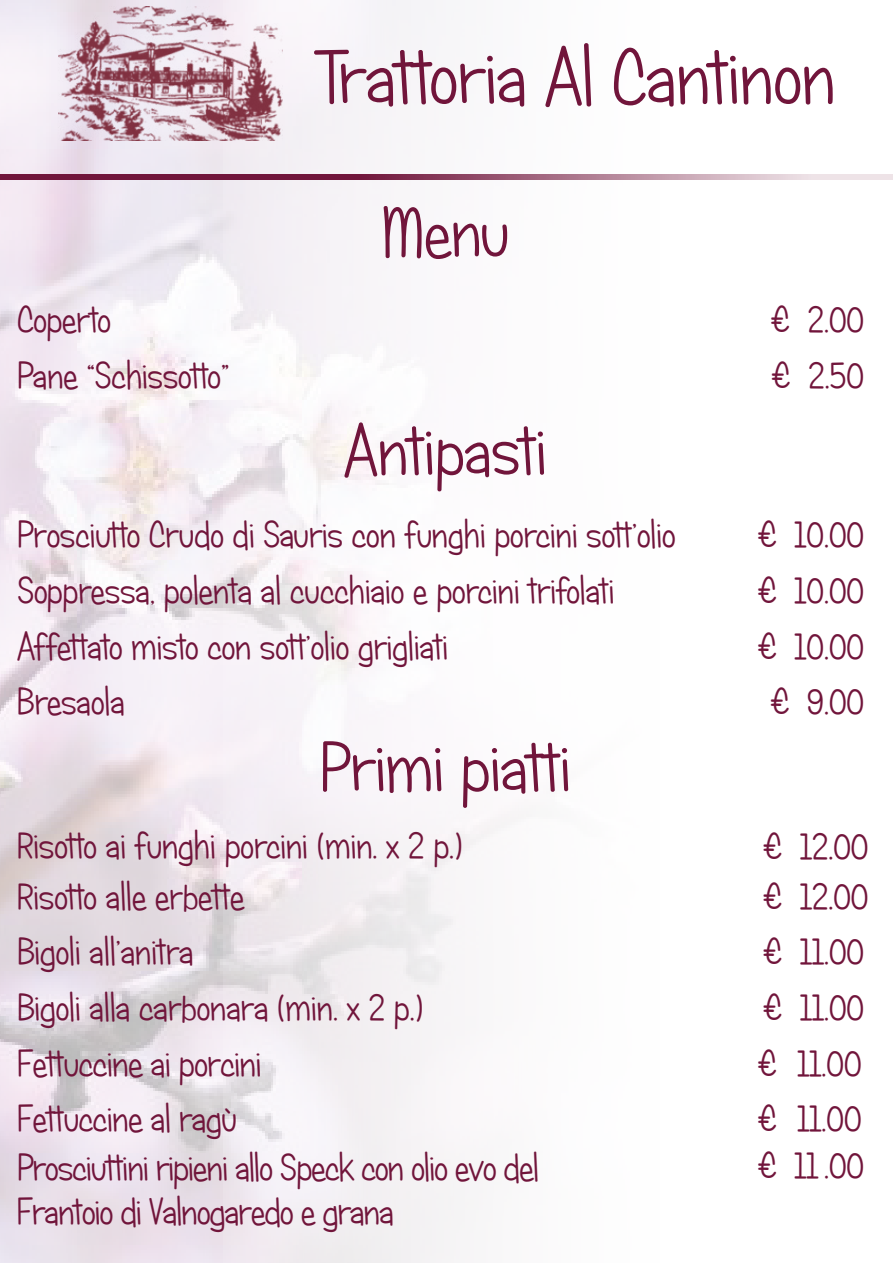
<style>
.page{position:relative;width:893px;height:1263px;background:#fff}
.page>*{position:absolute;margin:0;border:0;box-sizing:border-box;transform-origin:0 0}
.t1{font:77.4px "Candy Round BTN";color:#71153b}
.t2{font:69.6px "Candy Round BTN";color:#71153b}
.t3{font:37.2px/55.7px "Candy Round BTN";color:#71153b}
.t4{font:37.2px/44.5px "Candy Round BTN";letter-spacing:-.02em;color:#71153b}
</style>
<div class="page">
<svg style="left:0;top:0;width:223px;height:1263px"></svg>
<svg style="left:0;top:174px;width:893px;height:6px;background:#9b5b76"></svg>
<img style="left:58px;top:6px;width:224px;height:135px">
<h1 class="t1" style="left:314px;top:32px;width:523px">Trattoria Al Cantinon</h1>
<p class="t3" style="left:17px;top:291px;width:213px">Coperto<br>Pane “Schissotto”</p>
<h2 class="t2" style="left:382px;top:191px;width:129px">Menu</h2>
<h2 class="t2" style="left:344px;top:410px;width:204px">Antipasti</h2>
<p class="t3" style="left:17px;top:507px;width:660px">Prosciutto Crudo di Sauris con funghi porcini sott’olio Soppressa, polenta al cucchiaio e porcini trifolati Affettato misto con sott’olio grigliati<br>Bresaola</p>
<h2 class="t2" style="left:320px;top:726px;width:252px">Primi piatti</h2>
<p class="t3" style="left:771px;top:291px;width:94px">€ 2.00 € 2.50</p>
<p class="t3" style="left:758px;top:507px;width:107px;text-align:center">€ 10.00 € 10.00 € 10.00 € 9.00</p>
<p class="t3" style="left:17px;top:817px;width:447px">Risotto ai funghi porcini (min. x 2 p.)</p>
<p class="t3" style="left:764px;top:818px;width:106px">€ 12.00</p>
<p class="t3" style="left:17px;top:868px;width:408px">Risotto alle erbette<br>Bigoli all’anitra<br>Bigoli alla carbonara (min. x 2 p.)<br>Fettuccine ai porcini<br>Fettuccine al ragù</p>
<p class="t4" style="left:17px;top:1145px;width:523px">Prosciuttini ripieni allo Speck con olio evo del<br>Frantoio di Valnogaredo e grana</p>
<p class="t3" style="left:758px;top:868px;width:112px">€ 12.00 € 11.00 € 11.00 € 11.00 € 11.00</p>
<p class="t3" style="left:758px;top:1138px;width:107px">€ 11.00</p>
</div>
